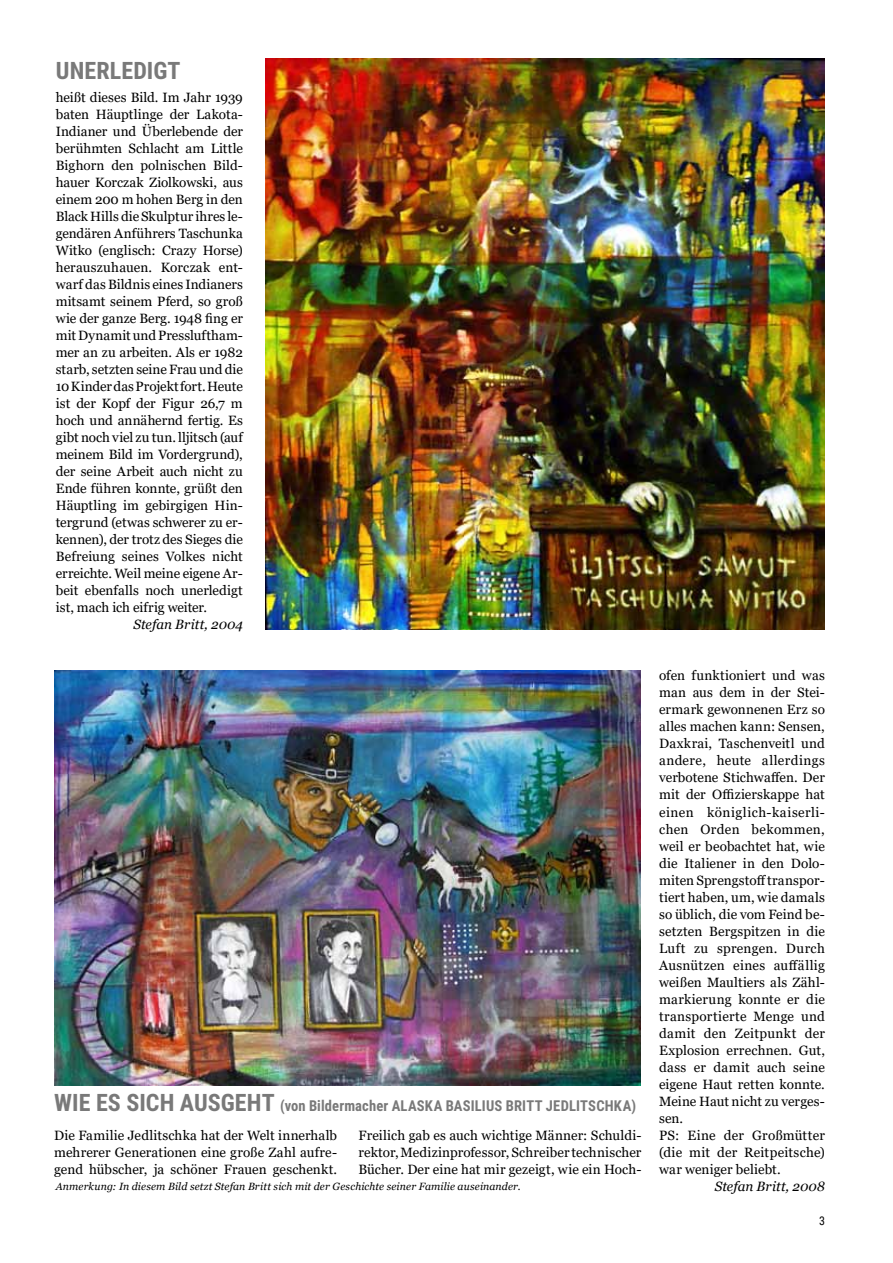
<style>
.page{position:relative;width:893px;height:1263px;background:#fff}
.page>*{position:absolute;margin:0;border:0;box-sizing:border-box;transform-origin:0 0}
.t1{font:700 24px "Roboto Condensed";color:#797979}
.t2{font:700 15px "Roboto Condensed";letter-spacing:.01em;color:#797979}
.t3{font:13.5px/17px "Georgia";letter-spacing:.01em;color:#000;text-align:justify}
.t4{font:italic 13.5px "Georgia";color:#000}
.t5{font:12px "Roboto Condensed";color:#000}
.t6{font:italic 10.5px "Georgia";letter-spacing:.01em;color:#000}
</style>
<div class="page">
<img style="left:266px;top:59px;width:559px;height:570px">
<img style="left:54px;top:671px;width:586px;height:414px">
<h1 class="t1" style="left:56px;top:54px;width:15px">UNER</h1>
<h1 class="t1" style="left:110px;top:54px;width:71px">LEDIGT</h1>
<p class="t3" style="left:56px;top:89px;width:189px">heißt dieses Bild. Im Jahr 1939 baten Häuptlinge der Lakota-Indianer und Überlebende der berühmten Schlacht am Little Bighorn den polnischen Bild&shy;hauer Korczak Ziolkowski, aus einem 200 m hohen Berg in den Black Hills die Skulptur ihres le&shy;gendären Anführers Taschunka Witko (englisch: Crazy Horse) herauszuhauen. Korczak ent&shy;warf das Bildnis eines Indianers mitsamt seinem Pferd, so groß wie der ganze Berg. 1948 fing er mit Dynamit und Pressluftham&shy;mer an zu arbeiten. Als er 1982 starb, setzten seine Frau und die 10 Kinder das Projekt fort. Heute ist der Kopf der Figur 26,7 m hoch und annähernd fertig. Es gibt noch viel zu tun. lljitsch (auf meinem Bild im Vordergrund), der seine Arbeit auch nicht zu Ende führen konnte, grüßt den Häuptling im gebirgigen Hin&shy;tergrund (etwas schwerer zu er&shy;kennen), der trotz des Sieges die Befreiung seines Volkes nicht erreichte. Weil meine eigene Ar&shy;beit ebenfalls noch unerledigt ist, mach ich eifrig weiter.</p>
<p class="t4" style="left:133px;top:616px;width:111px">Stefan Britt, 2004</p>
<h1 class="t1" style="left:54px;top:1086px;width:195px">WIE ES SICH AUSGEHT</h1>
<p class="t2" style="left:280px;top:1095px;width:242px">(von Bildermacher ALASKA BASILIUS BRITT</p>
<p class="t2" style="left:546px;top:1095px;width:92px">JEDLITSCHKA)</p>
<p class="t3" style="left:54px;top:1127px;width:285px">Die Familie Jedlitschka hat der Welt innerhalb mehrerer Generationen eine große Zahl aufre&shy;gend hübscher, ja schöner Frauen geschenkt.</p>
<p class="t3" style="left:358px;top:1127px;width:285px">Freilich gab es auch wichtige Männer: Schuldi&shy;rektor, Medizinprofessor, Schreiber technischer Bücher. Der eine hat mir gezeigt, wie ein Hoch-</p>
<p class="t3" style="left:659px;top:667px;width:167px;text-align:left">ofen funktioniert und was man aus dem in der Stei&shy;ermark gewonnenen Erz so alles machen kann: Sensen,<br>Daxkrai, Taschenveitl und andere, heute allerdings verbotene Stichwaffen. Der mit der Offizierskappe hat einen königlich-kaiserli&shy;chen Orden bekommen, weil er beobachtet hat, wie die Italiener in den Dolo&shy;miten Sprengstoff transpor&shy;tiert haben, um, wie damals so üblich, die vom Feind be&shy;setzten Bergspitzen in die<br>Luft zu sprengen. Durch<br>Ausnützen eines auffällig weißen Maultiers als Zähl&shy;markierung konnte er die transportierte Menge und damit den Zeitpunkt der<br>Explosion errechnen. Gut, dass er damit auch seine eigene Haut retten konnte.<br>Meine Haut nicht zu verges&shy;sen.<br>PS: Eine der Großmütter (die mit der Reitpeitsche) war weniger beliebt.</p>
<p class="t6" style="left:56px;top:1180px;width:466px">Anmerkung: In diesem Bild setzt Stefan Britt sich mit der Geschichte seiner Familie auseinander.</p>
<p class="t4" style="left:715px;top:1177px;width:112px">Stefan Britt, 2008</p>
<p class="t5" style="left:819px;top:1212px;width:7px">3</p>
</div>
